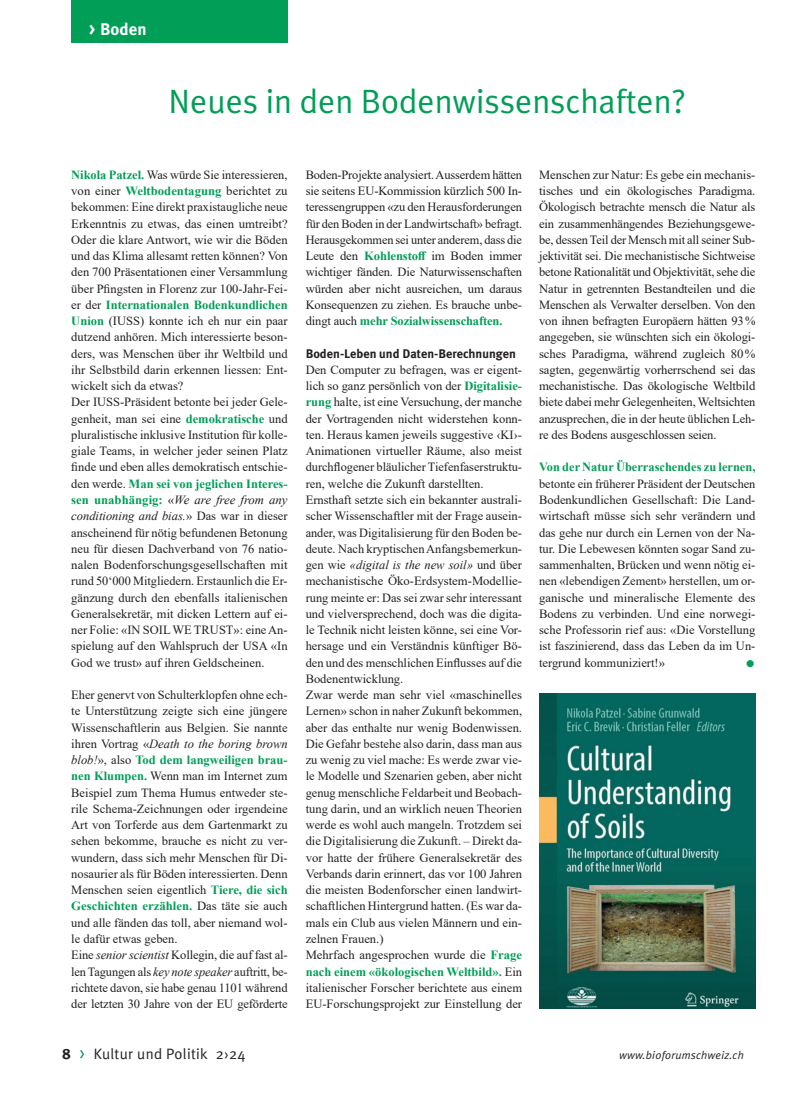
<style>
.page{position:relative;width:798px;height:1099px;background:#fff}
.page>*{position:absolute;margin:0;border:0;box-sizing:border-box;transform-origin:0 0}
.t1{font:33.75px "Meta Plus";color:#009e57}
.t2{font:21.88px "Minion Pro";color:#fff}
.t3{font:700 16.88px "Meta Plus";color:#fff}
.t4{font:15px "Meta Plus";letter-spacing:.02em;color:#231f20}
.t5{font:12.5px/16.2px "Times New Roman";color:#231f20}
.t6{font:700 12.5px "Times New Roman";color:#009e57}
.t7{font:700 12.5px "Meta Plus";color:#231f20}
.t8{font:italic 11.25px "Meta Plus";letter-spacing:.02em;color:#231f20}
.t9{font:10px "European Pi Three";color:#009e57}
.s1{font-size:21.25px}
.s2{font-weight:700;color:#009e57}
.s3{font-style:italic}
.s4{font-weight:700}
.s5{font-size:20px;color:#009e57}
</style>
<div class="page">
<div style="left:71px;top:0;width:216px;height:43px;background:#009e57"></div>
<img style="left:539px;top:693px;width:216px;height:315px">
<h3 class="t3" style="left:89px;top:20px;width:59px"><span class="s1">›</span> Boden</h3>
<h2 class="t2" style="left:89px;top:14px;width:8px">›</h2>
<h1 class="t1" style="left:168px;top:81px;width:519px">Neues in den Bodenwissenschaften?</h1>
<p class="t5" style="left:71px;top:166px;width:218px"><span class="s2">Nikola Patzel.</span> Was würde Sie interessieren, von einer <span class="s2">Weltbodentagung</span> berichtet zu bekommen: Eine direkt praxistaugliche neue Erkenntnis zu etwas, das einen umtreibt?<br>Oder die klare Antwort, wie wir die Böden und das Klima allesamt retten können? Von den 700 Präsentationen einer Versammlung über Pfingsten in Florenz zur 100-Jahr-Fei&shy;er der <span class="s2">Internationalen Bodenkundlichen Union</span> (IUSS) konnte ich eh nur ein paar dutzend anhören. Mich interessierte beson&shy;ders, was Menschen über ihr Weltbild und ihr Selbstbild darin erkennen liessen: Ent&shy;wickelt sich da etwas?<br>Der IUSS-Präsident betonte bei jeder Gele&shy;genheit, man sei eine <span class="s2">demokratische</span> und pluralistische inklusive Institution für kolle&shy;giale Teams, in welcher jeder seinen Platz finde und eben alles demokratisch entschie&shy;den werde. <span class="s2">Man sei von jeglichen Interes&shy;sen unabhängig:</span> «<span class="s3">We are free from any conditioning and bias.</span>» Das war in dieser anscheinend für nötig befundenen Betonung neu für diesen Dachverband von 76 natio&shy;nalen Bodenforschungsgesellschaften mit rund 50‘000 Mitgliedern. Erstaunlich die Er&shy;gänzung durch den ebenfalls italienischen Generalsekretär, mit dicken Lettern auf ei&shy;ner Folie: «IN SOIL WE TRUST»: eine An&shy;spielung auf den Wahlspruch der USA «In God we trust» auf ihren Geldscheinen.</p>
<p class="t5" style="left:71px;top:686px;width:218px">Eher genervt von Schulterklopfen ohne ech&shy;te Unterstützung zeigte sich eine jüngere Wissenschaftlerin aus Belgien. Sie nannte ihren Vortrag «<span class="s3">Death to the boring brown blob!</span>», also <span class="s2">Tod dem langweiligen brau&shy;nen Klumpen.</span> Wenn man im Internet zum Beispiel zum Thema Humus entweder ste&shy;rile Schema-Zeichnungen oder irgendeine Art von Torferde aus dem Gartenmarkt zu sehen bekomme, brauche es nicht zu ver&shy;wundern, dass sich mehr Menschen für Di&shy;nosaurier als für Böden interessierten. Denn Menschen seien eigentlich <span class="s2">Tiere, die sich Geschichten erzählen.</span> Das täte sie auch und alle fänden das toll, aber niemand wol&shy;le dafür etwas geben.<br>Eine <span class="s3">senior scientist</span> Kollegin, die auf fast al&shy;len Tagungen als <span class="s3">key note speaker</span> auftritt, be&shy;richtete davon, sie habe genau 1101 während der letzten 30 Jahre von der EU geförderte</p>
<p class="t5" style="left:305px;top:166px;width:218px;text-align:justify">Boden-Projekte analysiert. Ausserdem hätten sie seitens EU-Kommission kürzlich 500 In&shy;teressengruppen «zu den Herausforderungen für den Boden in der Landwirtschaft» befragt.<br>Herausgekommen sei unter anderem, dass die Leute den <span class="s2">Kohlenstoff</span> im Boden immer wichtiger fänden. Die Naturwissenschaften würden aber nicht ausreichen, um daraus Konsequenzen zu ziehen. Es brauche unbe&shy;dingt auch <span class="s2">mehr Sozialwissenschaften.</span></p>
<p class="t7" style="left:305px;top:346px;width:212px">Boden-Leben und Daten-Berechnungen</p>
<p class="t5" style="left:305px;top:361px;width:218px">Den Computer zu befragen, was er eigent&shy;lich so ganz persönlich von der <span class="s2">Digitalisie&shy;rung</span> halte, ist eine Versuchung, der manche der Vortragenden nicht widerstehen konn&shy;ten. Heraus kamen jeweils suggestive ‹KI›- Animationen virtueller Räume, also meist durchflogener bläulicher Tiefenfaserstruktu&shy;ren, welche die Zukunft darstellten.<br>Ernsthaft setzte sich ein bekannter australi&shy;scher Wissenschaftler mit der Frage ausein&shy;ander, was Digitalisierung für den Boden be&shy;deute. Nach kryptischen Anfangsbemerkun&shy;gen wie <span class="s3">«digital is the new soil»</span> und über mechanistische Öko-Erdsystem-Modellie&shy;rung meinte er: Das sei zwar sehr interessant und vielversprechend, doch was die digita&shy;le Technik nicht leisten könne, sei eine Vor&shy;hersage und ein Verständnis künftiger Bö&shy;den und des menschlichen Einflusses auf die Bodenentwicklung.<br>Zwar werde man sehr viel «maschinelles Lernen» schon in naher Zukunft bekommen, aber das enthalte nur wenig Bodenwissen.<br>Die Gefahr bestehe also darin, dass man aus zu wenig zu viel mache: Es werde zwar vie&shy;le Modelle und Szenarien geben, aber nicht genug menschliche Feldarbeit und Beobach&shy;tung darin, und an wirklich neuen Theorien werde es wohl auch mangeln. Trotzdem sei die Digitalisierung die Zukunft. – Direkt da&shy;vor hatte der frühere Generalsekretär des Verbands darin erinnert, das vor 100 Jahren die meisten Bodenforscher einen landwirt&shy;schaftlichen Hintergrund hatten. (Es war da&shy;mals ein Club aus vielen Männern und ein&shy;zelnen Frauen.)<br>Mehrfach angesprochen wurde die <span class="s2">Frage nach einem «ökologischen Weltbild».</span> Ein italienischer Forscher berichtete aus einem EU-Forschungsprojekt zur Einstellung der</p>
<p class="t5" style="left:539px;top:166px;width:218px;text-align:justify">Menschen zur Natur: Es gebe ein mechanis&shy;tisches und ein ökologisches Paradigma.<br>Ökologisch betrachte mensch die Natur als ein zusammenhängendes Beziehungsgewe&shy;be, dessen Teil der Mensch mit all seiner Sub&shy;jektivität sei. Die mechanistische Sichtweise betone Rationalität und Objektivität, sehe die Natur in getrennten Bestandteilen und die Menschen als Verwalter derselben. Von den von ihnen befragten Europäern hätten 93% angegeben, sie wünschten sich ein ökologi&shy;sches Paradigma, während zugleich 80% sagten, gegenwärtig vorherrschend sei das mechanistische. Das ökologische Weltbild biete dabei mehr Gelegenheiten, Weltsichten anzusprechen, die in der heute üblichen Leh&shy;re des Bodens ausgeschlossen seien.</p>
<p class="t6" style="left:539px;top:458px;width:218px">Von der Natur Überraschendes zu lernen,</p>
<p class="t5" style="left:539px;top:475px;width:218px;text-align:justify">betonte ein früherer Präsident der Deutschen Bodenkundlichen Gesellschaft: Die Land&shy;wirtschaft müsse sich sehr verändern und das gehe nur durch ein Lernen von der Na&shy;tur. Die Lebewesen könnten sogar Sand zu&shy;sammenhalten, Brücken und wenn nötig ei&shy;nen «lebendigen Zement» herstellen, um or&shy;ganische und mineralische Elemente des Bodens zu verbinden. Und eine norwegi&shy;sche Professorin rief aus: «Die Vorstellung ist faszinierend, dass das Leben da im Un&shy;tergrund kommuniziert!»</p>
<p class="t9" style="left:746px;top:656px;width:10px">P</p>
<p class="t4" style="left:62px;top:1045px;width:185px"><span class="s4">8</span> <span class="s5">›</span> Kultur und Politik 2›24</p>
<p class="t8" style="left:619px;top:1048px;width:126px">www.bioforumschweiz.ch</p>
</div>
